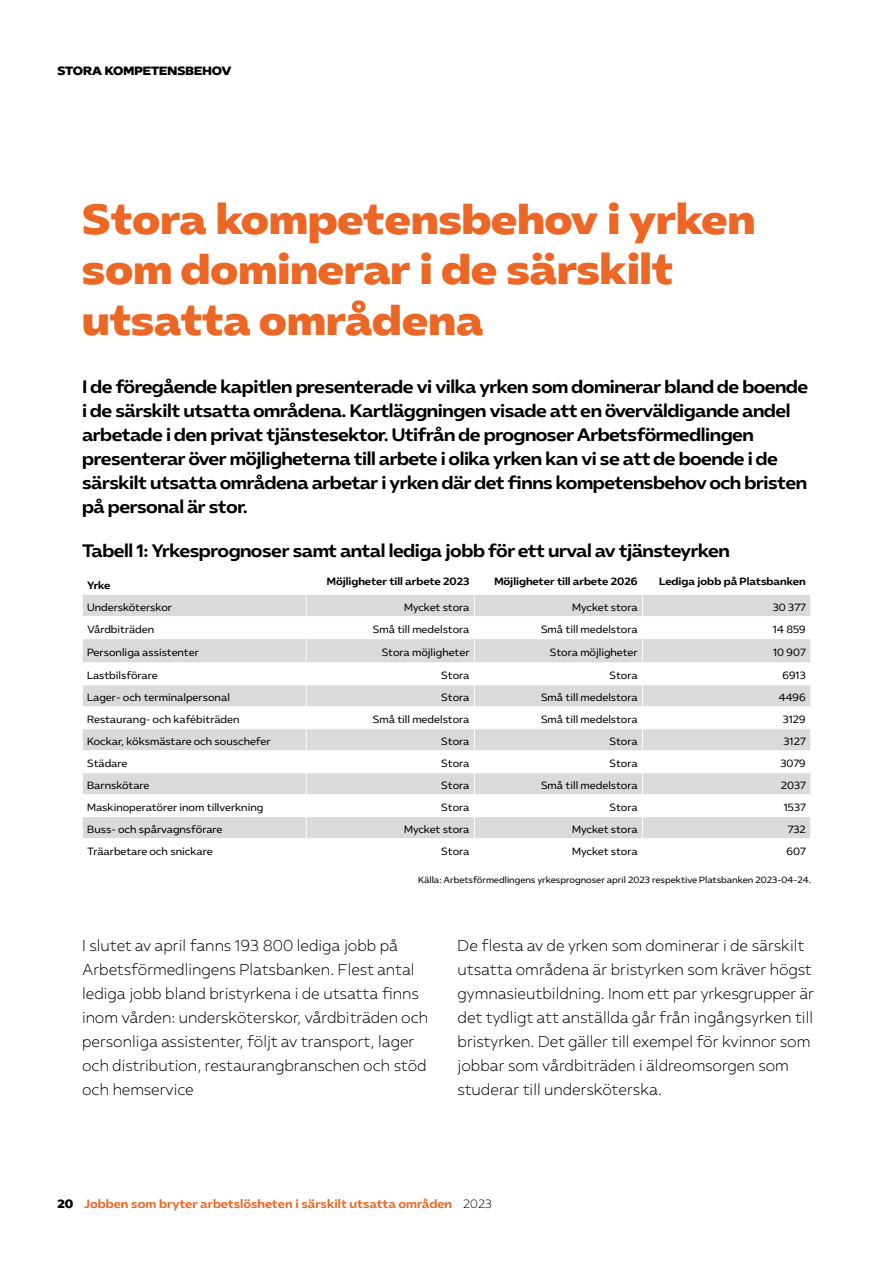
<style>
.page{position:relative;width:893px;height:1263px;background:#fff}
.page>*{position:absolute;margin:0;border:0;box-sizing:border-box;transform-origin:0 0}
.t1{font:42px/50.4px "Almega Sans Display";color:#ec6725}
.t2{font:700 18px/24px "Almega Sans";letter-spacing:-.025em;color:#000}
.t3{font:300 15.75px/24px "Almega Sans";color:#000}
.t4{font:700 12px "Almega Sans";color:#ec6725}
.t5{font:12px "Almega Sans Display";color:#000}
.t6{font:10.5px "Almega Sans";color:#000}
.t7{font:700 10.5px "Almega Sans";color:#000}
.t8{font:9px "Almega Sans";color:#000}
.s1{font-family:"Almega Sans Display";font-weight:400;color:#000}
.s2{font-weight:300;color:#000}
</style>
<div class="page">
<svg style="left:83px;top:595px;width:727px;height:243px"></svg>
<p class="t5" style="left:57px;top:62px;width:175px">STORA KOMPETENSBEHOV</p>
<p class="t1" style="left:82px;top:194px;width:675px">Stora kompetensbehov i yrken som dominerar i de särskilt utsatta områdena</p>
<p class="t2" style="left:82px;top:374px;width:728px">I de föregående kapitlen presenterade vi vilka yrken som dominerar bland de boende i de särskilt utsatta områdena. Kartläggningen visade att en överväldigande andel arbetade i den privat tjänstesektor. Utifrån de prognoser Arbetsförmedlingen presenterar över möjligheterna till arbete i olika yrken kan vi se att de boende i de särskilt utsatta områdena arbetar i yrken där det finns kompetensbehov och bristen på personal är stor.</p>
<p class="t2" style="left:82px;top:538px;width:649px">Tabell 1: Yrkesprognoser samt antal lediga jobb för ett urval av tjänsteyrken</p>
<p class="t7" style="left:87px;top:578px;width:25px">Yrke</p>
<p class="t7" style="left:327px;top:574px;width:144px">Möjligheter till arbete 2023</p>
<p class="t7" style="left:494px;top:574px;width:145px">Möjligheter till arbete 2026</p>
<p class="t7" style="left:659px;top:574px;width:148px">Lediga jobb på Platsbanken</p>
<p class="t6" style="left:87px;top:600px;width:86px">Undersköterskor</p>
<p class="t6" style="left:404px;top:600px;width:67px">Mycket stora</p>
<p class="t6" style="left:572px;top:600px;width:67px">Mycket stora</p>
<p class="t6" style="left:773px;top:600px;width:34px">30 377</p>
<p class="t6" style="left:87px;top:622px;width:69px">Vårdbiträden</p>
<p class="t6" style="left:373px;top:622px;width:98px">Små till medelstora</p>
<p class="t6" style="left:541px;top:622px;width:98px">Små till medelstora</p>
<p class="t6" style="left:773px;top:622px;width:34px">14 859</p>
<p class="t6" style="left:87px;top:645px;width:113px">Personliga assistenter</p>
<p class="t6" style="left:382px;top:645px;width:89px">Stora möjligheter</p>
<p class="t6" style="left:550px;top:645px;width:89px">Stora möjligheter</p>
<p class="t6" style="left:773px;top:645px;width:34px">10 907</p>
<p class="t6" style="left:87px;top:668px;width:72px">Lastbilsförare</p>
<p class="t6" style="left:441px;top:668px;width:30px">Stora</p>
<p class="t6" style="left:609px;top:668px;width:30px">Stora</p>
<p class="t6" style="left:782px;top:668px;width:25px">6913</p>
<p class="t6" style="left:87px;top:690px;width:144px">Lager- och terminalpersonal</p>
<p class="t6" style="left:441px;top:690px;width:30px">Stora</p>
<p class="t6" style="left:541px;top:690px;width:98px">Små till medelstora</p>
<p class="t6" style="left:779px;top:690px;width:29px">4496</p>
<p class="t6" style="left:87px;top:712px;width:154px">Restaurang- och kafébiträden</p>
<p class="t6" style="left:373px;top:712px;width:98px">Små till medelstora</p>
<p class="t6" style="left:541px;top:712px;width:98px">Små till medelstora</p>
<p class="t6" style="left:783px;top:712px;width:25px">3129</p>
<p class="t6" style="left:87px;top:734px;width:185px">Kockar, köksmästare och souschefer</p>
<p class="t6" style="left:441px;top:734px;width:30px">Stora</p>
<p class="t6" style="left:609px;top:734px;width:30px">Stora</p>
<p class="t6" style="left:783px;top:734px;width:24px">3127</p>
<p class="t6" style="left:87px;top:756px;width:42px">Städare</p>
<p class="t6" style="left:441px;top:756px;width:30px">Stora</p>
<p class="t6" style="left:609px;top:756px;width:30px">Stora</p>
<p class="t6" style="left:780px;top:756px;width:27px">3079</p>
<p class="t6" style="left:87px;top:778px;width:64px">Barnskötare</p>
<p class="t6" style="left:441px;top:778px;width:30px">Stora</p>
<p class="t6" style="left:541px;top:778px;width:98px">Små till medelstora</p>
<p class="t6" style="left:781px;top:778px;width:27px">2037</p>
<p class="t6" style="left:87px;top:800px;width:178px">Maskinoperatörer inom tillverkning</p>
<p class="t6" style="left:441px;top:800px;width:30px">Stora</p>
<p class="t6" style="left:609px;top:800px;width:30px">Stora</p>
<p class="t6" style="left:784px;top:800px;width:24px">1537</p>
<p class="t6" style="left:87px;top:822px;width:137px">Buss- och spårvagnsförare</p>
<p class="t6" style="left:404px;top:822px;width:67px">Mycket stora</p>
<p class="t6" style="left:572px;top:822px;width:67px">Mycket stora</p>
<p class="t6" style="left:788px;top:822px;width:20px">732</p>
<p class="t6" style="left:87px;top:844px;width:127px">Träarbetare och snickare</p>
<p class="t6" style="left:441px;top:844px;width:30px">Stora</p>
<p class="t6" style="left:572px;top:844px;width:67px">Mycket stora</p>
<p class="t6" style="left:786px;top:844px;width:21px">607</p>
<p class="t8" style="left:418px;top:873px;width:394px">Källa: Arbetsförmedlingens yrkesprognoser april 2023 respektive Platsbanken 2023-04-24.</p>
<p class="t3" style="left:82px;top:933px;width:348px">I slutet av april fanns 193 800 lediga jobb på Arbetsförmedlingens Platsbanken. Flest antal lediga jobb bland bristyrkena i de utsatta finns inom vården: undersköterskor, vårdbiträden och personliga assistenter, följt av transport, lager och distribution, restaurangbranschen och stöd och hemservice</p>
<p class="t3" style="left:458px;top:933px;width:358px">De flesta av de yrken som dominerar i de särskilt utsatta områdena är bristyrken som kräver högst gymnasieutbildning. Inom ett par yrkesgrupper är det tydligt att anställda går från ingångsyrken till bristyrken. Det gäller till exempel för kvinnor som jobbar som vårdbiträden i äldreomsorgen som studerar till undersköterska.</p>
<p class="t4" style="left:57px;top:1196px;width:436px"><span class="s1">20</span> Jobben som bryter arbetslösheten i särskilt utsatta områden <span class="s2">2023</span></p>
</div>
